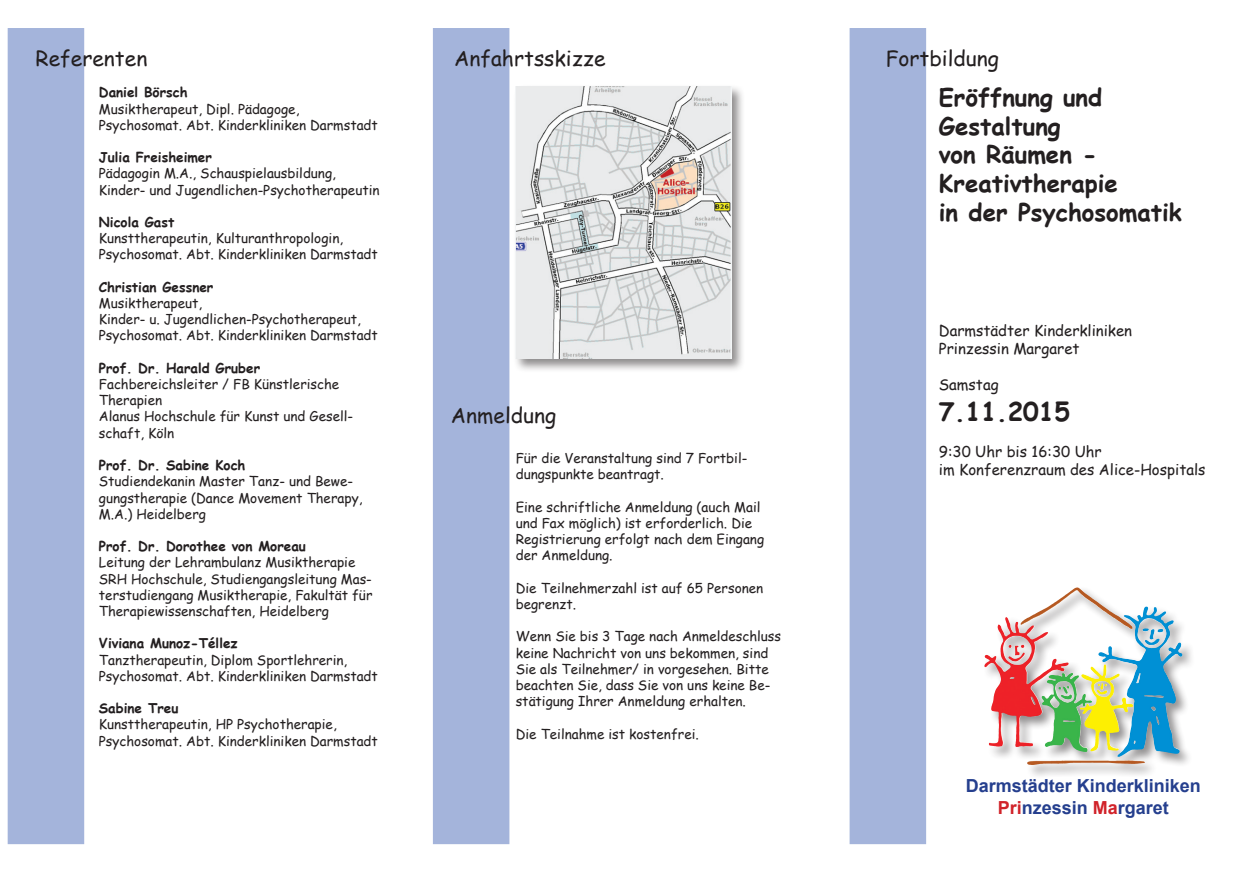
<style>
.page{position:relative;width:1258px;height:888px;background:#fff}
.page>*{position:absolute;margin:0;border:0;box-sizing:border-box;transform-origin:0 0}
.t1{font:700 25.5px "Comic Sans MS";color:#231f20}
.t2{font:700 24px/28.8px "Comic Sans MS";color:#231f20}
.t3{font:21px "Comic Sans MS";color:#231f20}
.t4{font:700 18px/21.6px "Arial";color:#253f8e;text-align:center}
.t5{font:15px/18px "Comic Sans MS";color:#231f20}
.t6{font:13.5px/16.2px "Comic Sans MS";color:#231f20}
.t7{font:700 13.5px "Comic Sans MS";color:#231f20}
.s1{color:#d1232a}
</style>
<div class="page">
<div style="left:983px;top:586px;width:213px;height:193px;background:#231f20;opacity:.5"></div>
<img style="left:1058px;top:587px;width:19px;height:13px">
<div style="left:513px;top:84px;width:233px;height:289px;background:#231f20;opacity:.51"></div>
<img style="left:516px;top:86px;width:216px;height:273px">
<div style="left:8px;top:28px;width:76px;height:816px;background:#a4b4db"></div>
<div style="left:433px;top:28px;width:76px;height:816px;background:#a4b4db"></div>
<div style="left:850px;top:28px;width:76px;height:816px;background:#a4b4db"></div>
<h3 class="t3" style="left:35px;top:43px;width:113px">Referenten</h3>
<h3 class="t3" style="left:454px;top:43px;width:153px">Anfahrtsskizze</h3>
<p class="t7" style="left:99px;top:82px;width:90px">Daniel Börsch</p>
<p class="t6" style="left:99px;top:100px;width:280px">Musiktherapeut, Dipl. Pädagoge,<br>Psychosomat. Abt. Kinderkliniken Darmstadt</p>
<p class="t7" style="left:99px;top:147px;width:115px">Julia Freisheimer</p>
<p class="t6" style="left:99px;top:165px;width:282px">Pädagogin M.A., Schauspielausbildung,<br>Kinder- und Jugendlichen-Psychotherapeutin</p>
<p class="t7" style="left:99px;top:212px;width:77px">Nicola Gast</p>
<p class="t6" style="left:99px;top:230px;width:280px">Kunsttherapeutin, Kulturanthropologin,<br>Psychosomat. Abt. Kinderkliniken Darmstadt</p>
<p class="t7" style="left:99px;top:277px;width:116px">Christian Gessner</p>
<p class="t6" style="left:99px;top:294px;width:280px">Musiktherapeut,<br>Kinder- u. Jugendlichen-Psychotherapeut,<br>Psychosomat. Abt. Kinderkliniken Darmstadt</p>
<p class="t7" style="left:99px;top:358px;width:163px">Prof. Dr. Harald Gruber</p>
<p class="t6" style="left:99px;top:375px;width:256px">Fachbereichsleiter / FB Künstlerische<br>Therapien<br>Alanus Hochschule für Kunst und Gesell&shy;schaft, Köln</p>
<p class="t7" style="left:99px;top:455px;width:148px">Prof. Dr. Sabine Koch</p>
<p class="t6" style="left:99px;top:473px;width:265px">Studiendekanin Master Tanz- und Bewe&shy;gungstherapie (Dance Movement Therapy,<br>M.A.) Heidelberg</p>
<p class="t7" style="left:99px;top:536px;width:208px">Prof. Dr. Dorothee von Moreau</p>
<p class="t6" style="left:99px;top:554px;width:275px">Leitung der Lehrambulanz Musiktherapie SRH Hochschule, Studiengangsleitung Mas&shy;terstudiengang Musiktherapie, Fakultät für Therapiewissenschaften, Heidelberg</p>
<p class="t7" style="left:99px;top:633px;width:140px">Viviana Munoz-Téllez</p>
<p class="t6" style="left:99px;top:651px;width:280px">Tanztherapeutin, Diplom Sportlehrerin,<br>Psychosomat. Abt. Kinderkliniken Darmstadt</p>
<p class="t7" style="left:99px;top:698px;width:81px">Sabine Treu</p>
<p class="t6" style="left:99px;top:716px;width:280px">Kunsttherapeutin, HP Psychotherapie,<br>Psychosomat. Abt. Kinderkliniken Darmstadt</p>
<h3 class="t3" style="left:451px;top:400px;width:107px">Anmeldung</h3>
<p class="t6" style="left:516px;top:450px;width:233px">Für die Veranstaltung sind 7 Fortbil&shy;dungspunkte beantragt.</p>
<p class="t6" style="left:516px;top:498px;width:250px">Eine schriftliche Anmeldung (auch Mail und Fax möglich) ist erforderlich. Die Registrierung erfolgt nach dem Eingang der Anmeldung.</p>
<p class="t6" style="left:516px;top:579px;width:249px">Die Teilnehmerzahl ist auf 65 Personen begrenzt.</p>
<p class="t6" style="left:516px;top:628px;width:267px">Wenn Sie bis 3 Tage nach Anmeldeschluss keine Nachricht von uns bekommen, sind Sie als Teilnehmer/ in vorgesehen. Bitte beachten Sie, dass Sie von uns keine Be&shy;stätigung Ihrer Anmeldung erhalten.</p>
<p class="t6" style="left:516px;top:725px;width:185px">Die Teilnahme ist kostenfrei.</p>
<h3 class="t3" style="left:886px;top:43px;width:115px">Fortbildung</h3>
<h2 class="t2" style="left:939px;top:82px;width:244px">Eröffnung und<br>Gestaltung<br>von Räumen -<br>Kreativtherapie<br>in der Psychosomatik</h2>
<p class="t5" style="left:939px;top:321px;width:195px">Darmstädter Kinderkliniken<br>Prinzessin Margaret</p>
<p class="t5" style="left:939px;top:375px;width:61px">Samstag</p>
<h1 class="t1" style="left:939px;top:393px;width:133px">7.11.2015</h1>
<p class="t5" style="left:939px;top:442px;width:268px">9:30 Uhr bis 16:30 Uhr<br>im Konferenzraum des Alice-Hospitals</p>
<h3 class="t4" style="left:966px;top:775px;width:237px">Darmstädter Kinderkliniken<br><span class="s1">Pri</span>nzessin <span class="s1">Ma</span>rgaret</h3>
</div>
